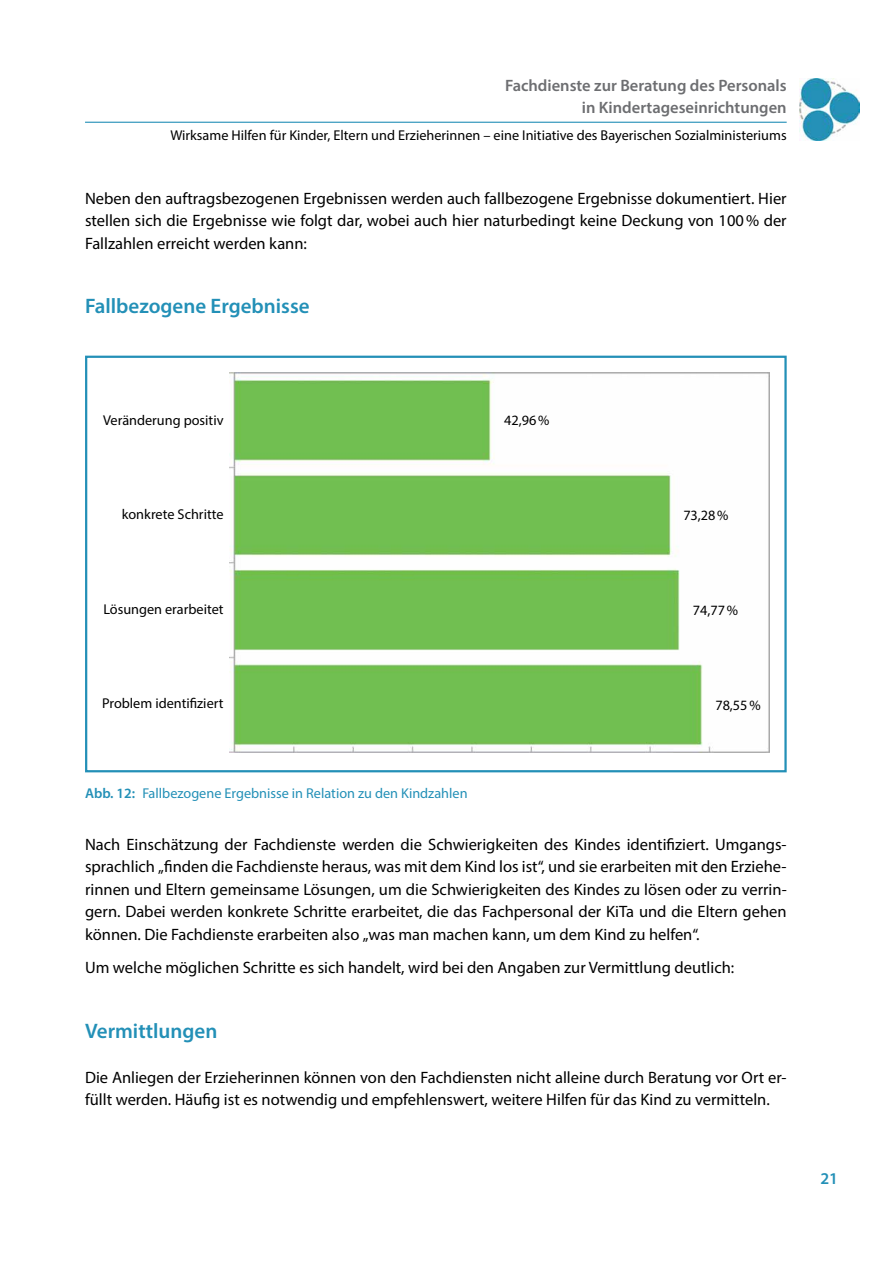
<style>
.page{position:relative;width:893px;height:1263px;background:#fff}
.page>*{position:absolute;margin:0;border:0;box-sizing:border-box;transform-origin:0 0}
.t1{font:600 21px "Myriad Pro";color:#2390b7}
.t2{font:16.5px/22.5px "Myriad Pro";color:#000;text-align:justify}
.t3{font:600 16.5px/22.5px "Myriad Pro";color:#6d6e71;text-align:right}
.t4{font:600 16.5px "Myriad Pro";color:#2390b7}
.t5{font:14.25px "Myriad Pro";color:#000}
.t6{font:14.25px "Myriad Pro";color:#2390b7}
.s1{font-weight:600}
</style>
<div class="page">
<hr style="left:85px;top:122px;width:702px;height:1px;background:#2390b7">
<img style="left:799px;top:79px;width:60px;height:61px">
<img style="left:230px;top:373px;width:540px;height:379px">
<div style="left:85px;top:356px;width:702px;height:416px;border:2px solid #2390b7"></div>
<p class="t3" style="left:505px;top:73px;width:283px">Fachdienste zur Beratung des Personals in Kindertageseinrichtungen</p>
<p class="t5" style="left:170px;top:127px;width:618px">Wirksame Hilfen für Kinder, Eltern und Erzieherinnen – eine Initiative des Bayerischen Sozialministeriums</p>
<p class="t2" style="left:85px;top:187px;width:703px">Neben den auftragsbezogenen Ergebnissen werden auch fallbezogene Ergebnisse dokumentiert. Hier stellen sich die Ergebnisse wie folgt dar, wobei auch hier naturbedingt keine Deckung von 100% der Fallzahlen erreicht werden kann:</p>
<p class="t1" style="left:85px;top:293px;width:226px">Fallbezogene Ergebnisse</p>
<p class="t5" style="left:103px;top:411px;width:122px">Veränderung positiv</p>
<p class="t5" style="left:504px;top:412px;width:47px">42,96%</p>
<p class="t5" style="left:122px;top:506px;width:103px">konkrete Schritte</p>
<p class="t5" style="left:683px;top:507px;width:47px">73,28%</p>
<p class="t5" style="left:103px;top:600px;width:122px">Lösungen erarbeitet</p>
<p class="t5" style="left:693px;top:601px;width:47px">74,77%</p>
<p class="t5" style="left:102px;top:695px;width:123px">Problem identifiziert</p>
<p class="t5" style="left:715px;top:696px;width:47px">78,55%</p>
<p class="t6" style="left:85px;top:784px;width:384px"><span class="s1">Abb. 12:</span> Fallbezogene Ergebnisse in Relation zu den Kindzahlen</p>
<p class="t2" style="left:85px;top:832px;width:703px">Nach Einschätzung der Fachdienste werden die Schwierigkeiten des Kindes identifiziert. Umgangs&shy;sprachlich „finden die Fachdienste heraus, was mit dem Kind los ist“, und sie erarbeiten mit den Erziehe&shy;rinnen und Eltern gemeinsame Lösungen, um die Schwierigkeiten des Kindes zu lösen oder zu verrin&shy;gern. Dabei werden konkrete Schritte erarbeitet, die das Fachpersonal der KiTa und die Eltern gehen können. Die Fachdienste erarbeiten also „was man machen kann, um dem Kind zu helfen“.</p>
<p class="t2" style="left:85px;top:956px;width:651px">Um welche möglichen Schritte es sich handelt, wird bei den Angaben zur Vermittlung deutlich:</p>
<p class="t1" style="left:85px;top:1017px;width:134px">Vermittlungen</p>
<p class="t2" style="left:85px;top:1066px;width:703px">Die Anliegen der Erzieherinnen können von den Fachdiensten nicht alleine durch Beratung vor Ort er&shy;füllt werden. Häufig ist es notwendig und empfehlenswert, weitere Hilfen für das Kind zu vermitteln.</p>
<p class="t4" style="left:820px;top:1168px;width:19px">21</p>
</div>
